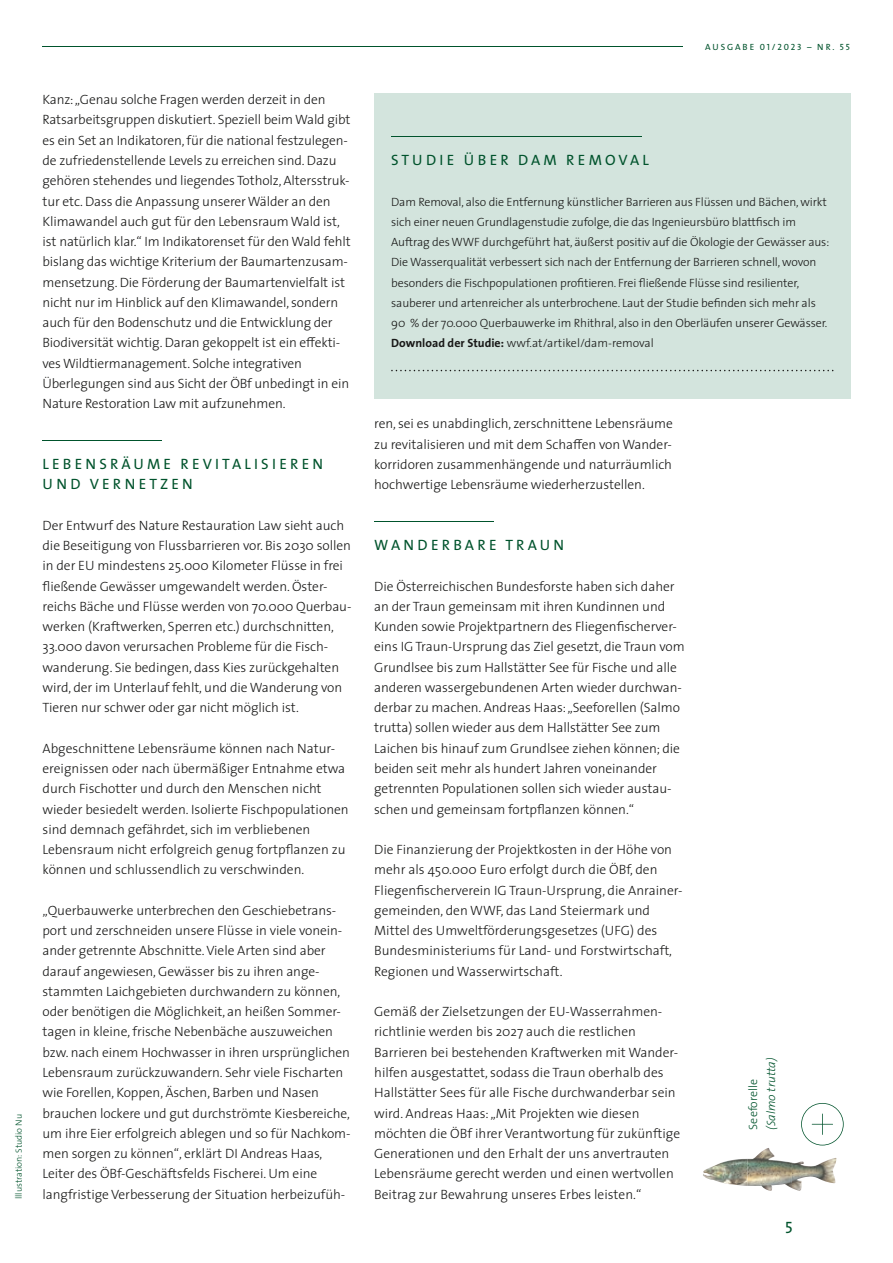
<style>
.page{position:relative;width:893px;height:1263px;background:#fff}
.page>*{position:absolute;margin:0;border:0;box-sizing:border-box;transform-origin:0 0}
.t1{font:16.5px "The Sans CV Caps";color:#00532c}
.t2{font:15px/20.2px "The Sans CV";letter-spacing:.215em;color:#00532c}
.t3{font:13.5px/20.2px "The Sans CV Light";letter-spacing:-.005em;color:#181817}
.t4{font:12px/20.2px "The Sans CV Light";letter-spacing:-.01em;color:#181817}
.t5{font:italic 12px "The Sans CV Light";color:#00532c}
.t6{font:12px "The Sans CV Light";color:#00532c}
.t7{font:9px "The Sans CV Light";color:#00532c}
.t8{font:9px "The Sans CV Caps";letter-spacing:.2em;color:#00532c}
.s1{font-family:"The Sans CV Bold"}
</style>
<div class="page">
<hr style="left:43px;top:46px;width:640px;height:1px;background:#00532c">
<hr style="left:43px;top:440px;width:119px;height:1px;background:#00532c">
<hr style="left:374px;top:521px;width:119px;height:1px;background:#00532c">
<div style="left:374px;top:94px;width:476px;height:305px;background:#d3e4dd"></div>
<hr style="left:391px;top:136px;width:251px;height:1px;background:#00532c">
<svg style="left:391px;top:370px;width:442px;height:1px"></svg>
<img style="left:703px;top:1159px;width:42px;height:17px">
<img style="left:747px;top:1148px;width:45px;height:43px">
<img style="left:792px;top:1158px;width:44px;height:33px">
<svg style="left:801px;top:1103px;width:43px;height:42px"></svg>
<p class="t7" style="left:11px;top:1199px;width:87px;rotate:-90deg">lllustration: Studio Nu</p>
<p class="t3" style="left:43px;top:89px;width:310px">Kanz: „Genau solche Fragen werden derzeit in den Ratsarbeitsgruppen diskutiert. Speziell beim Wald gibt es ein Set an Indikatoren, für die national festzulegen&shy;de zufriedenstellende Levels zu erreichen sind. Dazu gehören stehendes und liegendes Totholz, Altersstruk&shy;tur etc. Dass die Anpassung unserer Wälder an den Klimawandel auch gut für den Lebensraum Wald ist, ist natürlich klar.“ Im Indikatorenset für den Wald fehlt bislang das wichtige Kriterium der Baumartenzusam&shy;mensetzung. Die Förderung der Baumartenvielfalt ist nicht nur im Hinblick auf den Klimawandel, sondern auch für den Bodenschutz und die Entwicklung der Biodiversität wichtig. Daran gekoppelt ist ein effekti&shy;ves Wildtiermanagement. Solche integrativen Überlegungen sind aus Sicht der ÖBf unbedingt in ein Nature Restoration Law mit aufzunehmen.</p>
<p class="t2" style="left:43px;top:453px;width:282px">LEBENSRÄUME REVITALISIEREN<br>UND VERNETZEN</p>
<p class="t3" style="left:43px;top:515px;width:310px">Der Entwurf des Nature Restauration Law sieht auch die Beseitigung von Flussbarrieren vor. Bis 2030 sollen in der EU mindestens 25.000 Kilometer Flüsse in frei fließende Gewässer umgewandelt werden. Öster&shy;reichs Bäche und Flüsse werden von 70.000 Querbau&shy;werken (Kraftwerken, Sperren etc.) durchschnitten, 33.000 davon verursachen Probleme für die Fisch&shy;wanderung. Sie bedingen, dass Kies zurückgehalten wird, der im Unterlauf fehlt, und die Wanderung von Tieren nur schwer oder gar nicht möglich ist.</p>
<p class="t3" style="left:43px;top:738px;width:308px">Abgeschnittene Lebensräume können nach Natur&shy;ereignissen oder nach übermäßiger Entnahme etwa durch Fischotter und durch den Menschen nicht wieder besiedelt werden. Isolierte Fischpopulationen sind demnach gefährdet, sich im verbliebenen Lebensraum nicht erfolgreich genug fortpflanzen zu können und schlussendlich zu verschwinden.</p>
<p class="t3" style="left:43px;top:900px;width:310px">„Querbauwerke unterbrechen den Geschiebetrans&shy;port und zerschneiden unsere Flüsse in viele vonein&shy;ander getrennte Abschnitte. Viele Arten sind aber darauf angewiesen, Gewässer bis zu ihren ange&shy;stammten Laichgebieten durchwandern zu können, oder benötigen die Möglichkeit, an heißen Sommer&shy;tagen in kleine, frische Nebenbäche auszuweichen bzw. nach einem Hochwasser in ihren ursprünglichen Lebensraum zurückzuwandern. Sehr viele Fischarten wie Forellen, Koppen, Äschen, Barben und Nasen brauchen lockere und gut durchströmte Kiesbereiche, um ihre Eier erfolgreich ablegen und so für Nachkom&shy;men sorgen zu können“, erklärt DI Andreas Haas, Leiter des ÖBf-Geschäftsfelds Fischerei. Um eine langfristige Verbesserung der Situation herbeizufüh-</p>
<p class="t8" style="left:705px;top:39px;width:146px">AUSGABE 01/2023 – NR. 55</p>
<p class="t2" style="left:391px;top:149px;width:259px">STUDIE ÜBER DAM REMOVAL</p>
<p class="t4" style="left:391px;top:191px;width:440px">Dam Removal, also die Entfernung künstlicher Barrieren aus Flüssen und Bächen, wirkt sich einer neuen Grundlagenstudie zufolge, die das Ingenieursbüro blattfisch im Auftrag des WWF durchgeführt hat, äußerst positiv auf die Ökologie der Gewässer aus:<br>Die Wasserqualität verbessert sich nach der Entfernung der Barrieren schnell, wovon besonders die Fischpopulationen profitieren. Frei fließende Flüsse sind resilienter, sauberer und artenreicher als unterbrochene. Laut der Studie befinden sich mehr als 90 % der 70.000 Querbauwerke im Rhithral, also in den Oberläufen unserer Gewässer.<br><span class="s1">Download der Studie:</span> wwf.at/artikel/dam-removal</p>
<p class="t3" style="left:374px;top:413px;width:300px;text-align:justify">ren, sei es unabdinglich, zerschnittene Lebensräume zu revitalisieren und mit dem Schaffen von Wander&shy;korridoren zusammenhängende und naturräumlich hochwertige Lebensräume wiederherzustellen.</p>
<p class="t2" style="left:374px;top:534px;width:191px">WANDERBARE TRAUN</p>
<p class="t3" style="left:374px;top:575px;width:312px">Die Österreichischen Bundesforste haben sich daher an der Traun gemeinsam mit ihren Kundinnen und Kunden sowie Projektpartnern des Fliegenfischerver&shy;eins IG Traun-Ursprung das Ziel gesetzt, die Traun vom Grundlsee bis zum Hallstätter See für Fische und alle anderen wassergebundenen Arten wieder durchwan&shy;derbar zu machen. Andreas Haas: „Seeforellen (Salmo trutta) sollen wieder aus dem Hallstätter See zum Laichen bis hinauf zum Grundlsee ziehen können; die beiden seit mehr als hundert Jahren voneinander getrennten Populationen sollen sich wieder austau&shy;schen und gemeinsam fortpflanzen können.“</p>
<p class="t3" style="left:374px;top:839px;width:310px">Die Finanzierung der Projektkosten in der Höhe von mehr als 450.000 Euro erfolgt durch die ÖBf, den Fliegenfischerverein IG Traun-Ursprung, die Anrainer&shy;gemeinden, den WWF, das Land Steiermark und Mittel des Umweltförderungsgesetzes (UFG) des Bundesministeriums für Land- und Forstwirtschaft, Regionen und Wasserwirtschaft.</p>
<p class="t3" style="left:374px;top:1001px;width:308px">Gemäß der Zielsetzungen der EU-Wasserrahmen&shy;richtlinie werden bis 2027 auch die restlichen Barrieren bei bestehenden Kraftwerken mit Wander&shy;hilfen ausgestattet, sodass die Traun oberhalb des Hallstätter Sees für alle Fische durchwanderbar sein wird. Andreas Haas: „Mit Projekten wie diesen möchten die ÖBf ihrer Verantwortung für zukünftige Generationen und den Erhalt der uns anvertrauten Lebensräume gerecht werden und einen wertvollen</p>
<p class="t3" style="left:374px;top:1183px;width:269px">Beitrag zur Bewahrung unseres Erbes leisten.“</p>
<p class="t6" style="left:743px;top:1129px;width:52px;rotate:-90deg">Seeforelle</p>
<p class="t5" style="left:761px;top:1129px;width:74px;rotate:-90deg">(Salmo trutta)</p>
<p class="t1" style="left:785px;top:1213px;width:9px">5</p>
</div>
